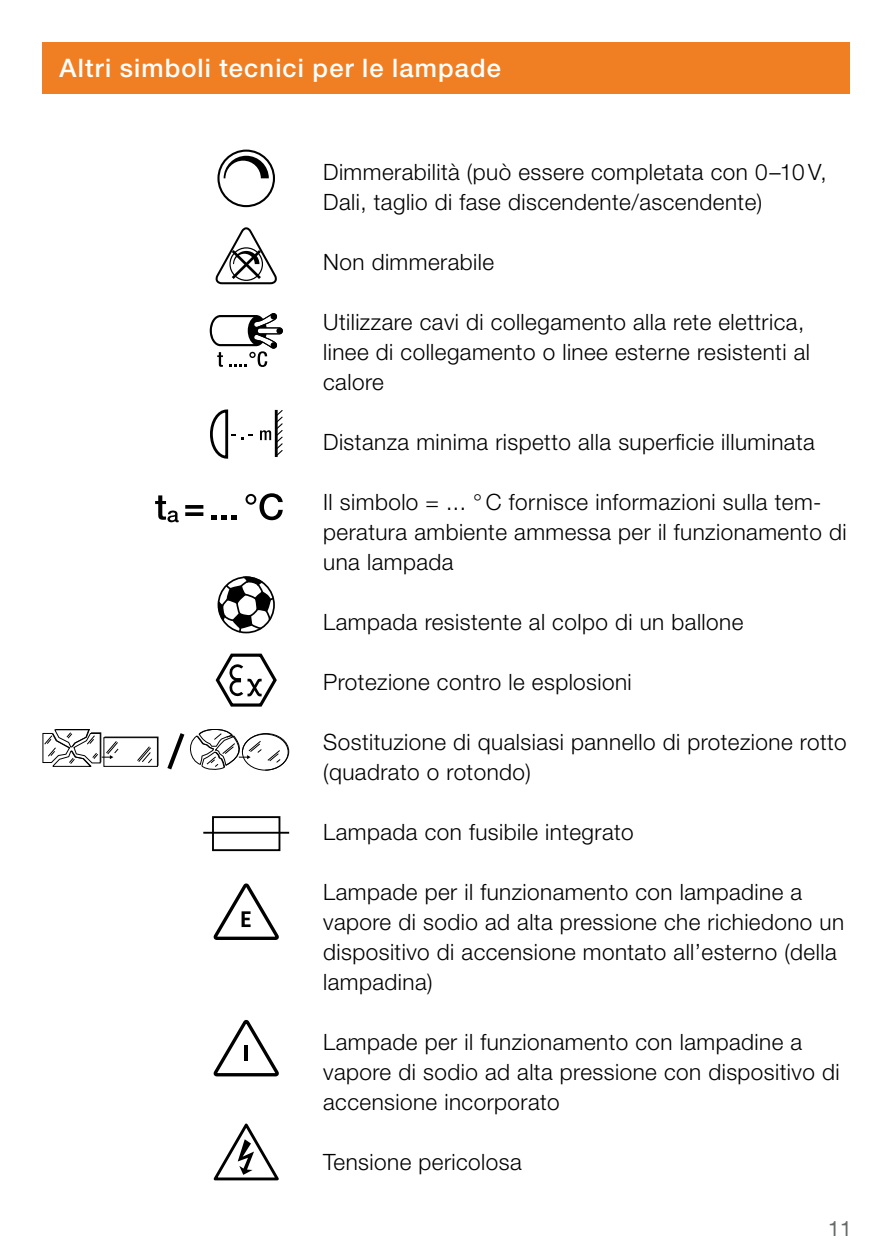
<style>
.page{position:relative;width:893px;height:1259px;background:#fff}
.page>*{position:absolute;margin:0;border:0;box-sizing:border-box;transform-origin:0 0}
.t1{font:500 25.5px "Helvetica Neue LT Std";letter-spacing:.045em;color:#fff}
.t2{font:300 22.5px/30px "Helvetica Neue LT Std";letter-spacing:.02em;color:#000}
.t3{font:21px "Helvetica Neue LT Std";color:#656a68}
</style>
<div class="page">
<div style="left:43px;top:43px;width:807px;height:51px;background:#f07f23"></div>
<div style="left:217px;top:150px;width:58px;height:57px;border:2px solid #000;border-radius:50%"></div>
<svg style="left:224px;top:156px;width:45px;height:22px"></svg>
<svg style="left:218px;top:576px;width:57px;height:57px"></svg>
<svg style="left:216px;top:653px;width:61px;height:53px"></svg>
<svg style="left:214px;top:883px;width:65px;height:57px"></svg>
<svg style="left:214px;top:1020px;width:65px;height:56px"></svg>
<hr style="left:245px;top:1045px;width:3px;height:16px;background:#000">
<svg style="left:214px;top:1123px;width:65px;height:57px"></svg>
<svg style="left:216px;top:227px;width:61px;height:57px"></svg>
<svg style="left:155px;top:495px;width:24px;height:27px"></svg>
<svg style="left:185px;top:512px;width:18px;height:4px"></svg>
<svg style="left:185px;top:505px;width:18px;height:4px"></svg>
<svg style="left:212px;top:515px;width:25px;height:4px"></svg>
<svg style="left:246px;top:493px;width:37px;height:27px"></svg>
<svg style="left:43px;top:729px;width:246px;height:41px"></svg>
<div style="left:257px;top:327px;width:26px;height:7px;border:1px solid #000;border-radius:3px"></div>
<svg style="left:210px;top:313px;width:72px;height:54px"></svg>
<svg style="left:210px;top:409px;width:43px;height:50px"></svg>
<svg style="left:260px;top:409px;width:23px;height:48px"></svg>
<div style="left:212px;top:816px;width:68px;height:35px;border:2px solid #000"></div>
<hr style="left:203px;top:832px;width:86px;height:1px;background:#000">
<p class="t1" style="left:60px;top:53px;width:443px">Altri simboli tecnici per le lampade</p>
<p class="t2" style="left:323px;top:156px;width:505px">Dimmerabilità (può essere completata con 0–10 V,<br>Dali, taglio di fase discendente/ascendente)</p>
<p class="t2" style="left:323px;top:246px;width:172px">Non dimmerabile</p>
<p class="t2" style="left:323px;top:306px;width:488px">Utilizzare cavi di collegamento alla rete elettrica, linee di collegamento o linee esterne resistenti al calore</p>
<p class="t2" style="left:323px;top:426px;width:493px">Distanza minima rispetto alla superficie illuminata</p>
<p class="t2" style="left:323px;top:486px;width:525px">Il simbolo = ... ° C fornisce informazioni sulla tem&shy;peratura ambiente ammessa per il funzionamento di una lampada</p>
<p class="t2" style="left:323px;top:606px;width:422px">Lampada resistente al colpo di un ballone</p>
<p class="t2" style="left:323px;top:666px;width:310px">Protezione contro le esplosioni</p>
<p class="t2" style="left:323px;top:726px;width:525px">Sostituzione di qualsiasi pannello di protezione rotto (quadrato o rotondo)</p>
<p class="t2" style="left:323px;top:816px;width:312px">Lampada con fusibile integrato</p>
<p class="t2" style="left:323px;top:876px;width:523px">Lampade per il funzionamento con lampadine a vapore di sodio ad alta pressione che richiedono un dispositivo di accensione montato all’esterno (della lampadina)</p>
<p class="t2" style="left:323px;top:1026px;width:518px">Lampade per il funzionamento con lampadine a vapore di sodio ad alta pressione con dispositivo di accensione incorporato</p>
<p class="t2" style="left:323px;top:1146px;width:200px">Tensione pericolosa</p>
<p class="t3" style="left:828px;top:1215px;width:25px">11</p>
</div>
